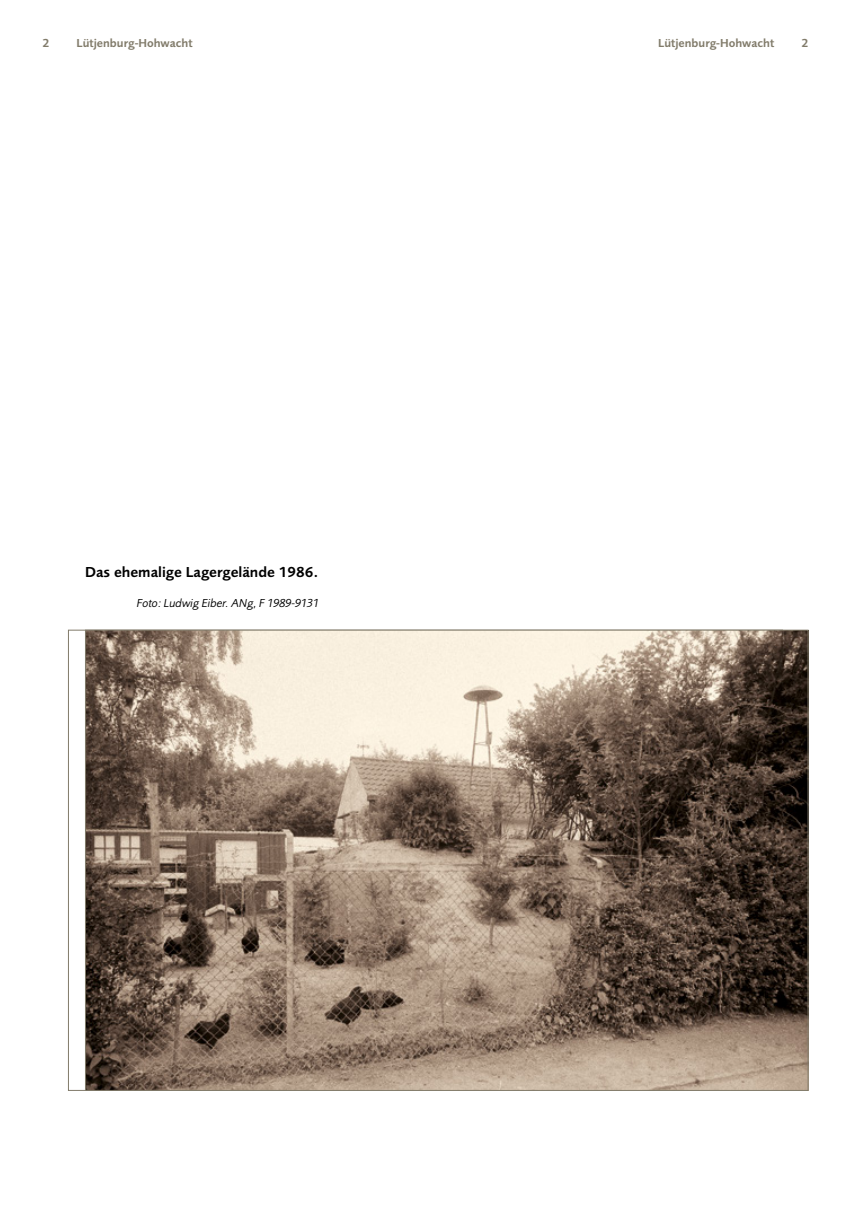
<style>
.page{position:relative;width:851px;height:1212px;background:#fff}
.page>*{position:absolute;margin:0;border:0;box-sizing:border-box;transform-origin:0 0}
.t1{font:15px "Foundry Sans Demi CE";color:#000}
.t2{font:12px "Foundry Sans Demi CE";color:#817b6a}
.t3{font:12px "Foundry Sans Book Italic CE";color:#000}
</style>
<div class="page">
<img style="left:87px;top:632px;width:719px;height:457px">
<p class="t2" style="left:43px;top:36px;width:8px">2</p>
<p class="t2" style="left:77px;top:36px;width:118px">Lütjenburg-Hohwacht</p>
<p class="t2" style="left:658px;top:36px;width:118px">Lütjenburg-Hohwacht</p>
<p class="t2" style="left:801px;top:36px;width:8px">2</p>
<p class="t1" style="left:85px;top:563px;width:235px">Das ehemalige Lagergelände 1986.</p>
<p class="t3" style="left:137px;top:596px;width:184px">Foto: Ludwig Eiber. ANg, F 1989-9131</p>
</div>
